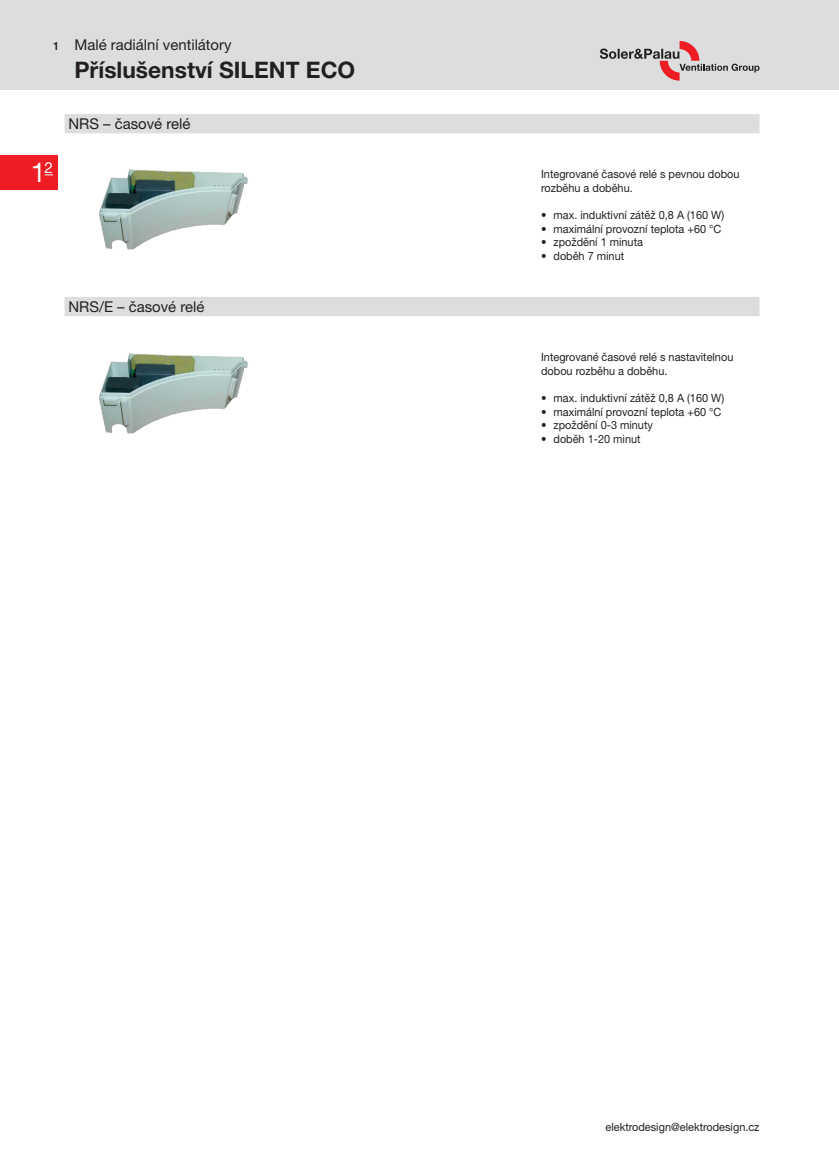
<style>
.page{position:relative;width:839px;height:1171px;background:#fff}
.page>*{position:absolute;margin:0;border:0;box-sizing:border-box;transform-origin:0 0}
.t1{font:27.12px "Helvetica Neue LT Pro";color:#fff}
.t2{font:700 22.75px "Helvetica Neue LT Pro";color:#231f20}
.t3{font:14.88px "Helvetica Neue LT Pro";color:#231f20}
.t4{font:11.38px/13.7px "Helvetica Neue LT Pro";color:#231f20;scale:.96 1}
.t5{font:500 11.38px "Helvetica Neue LT Pro";color:#231f20}
</style>
<div class="page">
<div style="left:0;top:0;width:838px;height:89px;background:#dcdddf"></div>
<svg style="left:599px;top:41px;width:160px;height:40px"></svg>
<div style="left:0;top:155px;width:57px;height:35px;background:#ee1d23"></div>
<div style="left:64px;top:114px;width:695px;height:19px;background:#dcdddf"></div>
<div style="left:64px;top:297px;width:695px;height:19px;background:#dcdddf"></div>
<img style="left:99px;top:169px;width:149px;height:81px">
<img style="left:99px;top:353px;width:149px;height:81px">
<p class="t5" style="left:53px;top:39px;width:8px">1</p>
<h3 class="t3" style="left:74px;top:36px;width:159px">Malé radiální ventilátory</h3>
<h2 class="t2" style="left:74px;top:55px;width:282px">Příslušenství SILENT ECO</h2>
<h1 class="t1" style="left:31px;top:156px;width:24px">1<sup>2</sup></h1>
<h3 class="t3" style="left:68px;top:115px;width:123px">NRS – časové relé</h3>
<h3 class="t3" style="left:68px;top:297px;width:137px">NRS/E – časové relé</h3>
<p class="t4" style="left:541px;top:167px;width:208px">Integrované časové relé s pevnou dobou rozběhu a doběhu.</p>
<p class="t4" style="left:541px;top:208px;width:192px">• max. induktivní zátěž 0,8 A (160 W)</p>
<p class="t4" style="left:541px;top:221px;width:189px">• maximální provozní teplota +60 °C</p>
<p class="t4" style="left:541px;top:235px;width:108px">• zpoždění 1 minuta</p>
<p class="t4" style="left:541px;top:249px;width:88px">• doběh 7 minut</p>
<p class="t4" style="left:541px;top:350px;width:202px">Integrované časové relé s nastavitelnou dobou rozběhu a doběhu.</p>
<p class="t4" style="left:541px;top:391px;width:192px">• max. induktivní zátěž 0,8 A (160 W)</p>
<p class="t4" style="left:541px;top:404px;width:189px">• maximální provozní teplota +60 °C</p>
<p class="t4" style="left:541px;top:418px;width:118px">• zpoždění 0-3 minuty</p>
<p class="t4" style="left:541px;top:432px;width:105px">• doběh 1-20 minut</p>
<p class="t4" style="left:605px;top:1120px;width:162px">elektrodesign@elektrodesign.cz</p>
</div>
